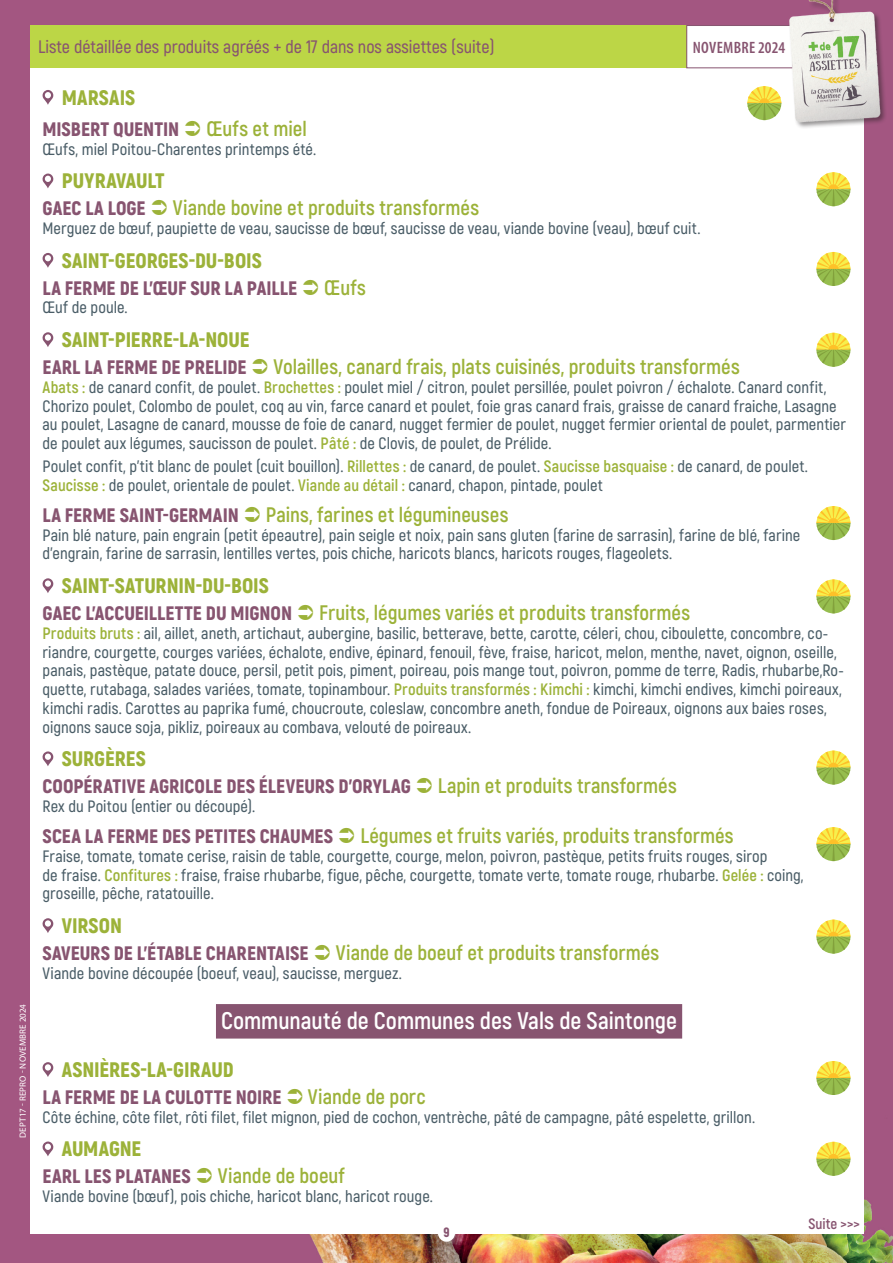
<style>
.page{position:relative;width:893px;height:1263px;background:#fff}
.page>*{position:absolute;margin:0;border:0;box-sizing:border-box;transform-origin:0 0}
.EPCI{font:700 24px "Akrobat";letter-spacing:-.005em;color:#fff}
.Societe{font:700 21px "Akrobat";color:#9cb239}
.communes{font:900 21px "Akrobat";color:#9cb239}
.description{font:900 21px "Akrobat";letter-spacing:.01em;color:#9cb239}
.Societe-2{font:900 19.5px "Akrobat";color:#875470}
.t1{font:600 18px "Akrobat";color:#875470}
.description-2{font:600 16.5px/18.8px "Akrobat";letter-spacing:.005em;color:#4a5d67}
.t2{font:600 condensed 16.5px "Myriad Pro";letter-spacing:.02em;color:#875470}
.t3{font:700 15px "Akrobat";color:#875470}
.Societe-3{font:900 13.5px "Akrobat";color:#875470}
.t4{font:9px "Myriad Pro";letter-spacing:.02em;color:#fff}
.s1{font-weight:700;color:#9cb239}
</style>
<div class="page">
<img style="left:0;top:0;width:893px;height:1263px">
<div style="left:30px;top:68px;width:833px;height:1165px;background:#fff"></div>
<div style="left:30px;top:26px;width:657px;height:42px;background:#bcd646"></div>
<div style="left:687px;top:26px;width:106px;height:42px;background:#fff"></div>
<div style="left:687px;top:25px;width:106px;height:43px;border:1px solid #875470"></div>
<img style="left:779px;top:0;width:111px;height:127px">
<div style="left:216px;top:1004px;width:466px;height:34px;background:#875470"></div>
<svg style="left:42px;top:90px;width:11px;height:15px"></svg>
<svg style="left:42px;top:174px;width:11px;height:14px"></svg>
<svg style="left:42px;top:253px;width:11px;height:15px"></svg>
<svg style="left:42px;top:332px;width:11px;height:15px"></svg>
<svg style="left:42px;top:578px;width:11px;height:15px"></svg>
<svg style="left:42px;top:751px;width:11px;height:15px"></svg>
<svg style="left:42px;top:918px;width:11px;height:15px"></svg>
<svg style="left:42px;top:1062px;width:11px;height:15px"></svg>
<svg style="left:42px;top:1141px;width:11px;height:15px"></svg>
<svg style="left:747px;top:86px;width:34px;height:34px"></svg>
<div style="left:438px;top:1225px;width:17px;height:17px;background:#fff;border-radius:50%"></div>
<svg style="left:816px;top:252px;width:34px;height:34px"></svg>
<svg style="left:816px;top:172px;width:34px;height:34px"></svg>
<svg style="left:816px;top:750px;width:34px;height:34px"></svg>
<svg style="left:816px;top:579px;width:34px;height:34px"></svg>
<svg style="left:816px;top:506px;width:34px;height:34px"></svg>
<svg style="left:816px;top:827px;width:34px;height:34px"></svg>
<svg style="left:816px;top:333px;width:34px;height:34px"></svg>
<svg style="left:816px;top:919px;width:34px;height:34px"></svg>
<svg style="left:816px;top:1061px;width:34px;height:34px"></svg>
<svg style="left:816px;top:1142px;width:34px;height:34px"></svg>
<p class="t4" style="left:18px;top:1138px;width:135px;rotate:-90deg">DEPT17 - REPRO - NOVEMBRE 2024</p>
<p class="t1" style="left:38px;top:36px;width:458px">Liste détaillée des produits agréés + de 17 dans nos assiettes (suite)</p>
<p class="t2" style="left:693px;top:37px;width:94px">NOVEMBRE 2024</p>
<p class="description" style="left:62px;top:84px;width:75px">MARSAIS</p>
<p class="Societe-2" style="left:43px;top:116px;width:138px">MISBERT QUENTIN</p>
<p class="Societe" style="left:206px;top:116px;width:102px">Œufs et miel</p>
<p class="description-2" style="left:43px;top:140px;width:275px">Œufs, miel Poitou-Charentes printemps été.</p>
<p class="communes" style="left:62px;top:167px;width:105px">PUYRAVAULT</p>
<p class="Societe-2" style="left:43px;top:196px;width:105px">GAEC LA LOGE</p>
<p class="Societe" style="left:173px;top:195px;width:308px">Viande bovine et produits transformés</p>
<p class="description-2" style="left:43px;top:219px;width:659px">Merguez de bœuf, paupiette de veau, saucisse de bœuf, saucisse de veau, viande bovine (veau), bœuf cuit.</p>
<p class="communes" style="left:62px;top:247px;width:202px">SAINT-GEORGES-DU-BOIS</p>
<p class="Societe-2" style="left:43px;top:275px;width:256px">LA FERME DE L’ŒUF SUR LA PAILLE</p>
<p class="Societe" style="left:324px;top:274px;width:43px">Œufs</p>
<p class="description-2" style="left:43px;top:298px;width:87px">Œuf de poule.</p>
<p class="communes" style="left:62px;top:326px;width:189px">SAINT-PIERRE-LA-NOUE</p>
<p class="Societe-2" style="left:43px;top:355px;width:205px">EARL LA FERME DE PRELIDE</p>
<p class="Societe" style="left:274px;top:354px;width:468px">Volailles, canard frais, plats cuisinés, produits transformés</p>
<p class="description-2" style="left:43px;top:378px;width:805px"><span class="s1">Abats :</span> de canard confit, de poulet. <span class="s1">Brochettes :</span> poulet miel / citron, poulet persillée, poulet poivron / échalote. Canard confit, Chorizo poulet, Colombo de poulet, coq au vin, farce canard et poulet, foie gras canard frais, graisse de canard fraiche, Lasagne au poulet, Lasagne de canard, mousse de foie de canard, nugget fermier de poulet, nugget fermier oriental de poulet, parmentier de poulet aux légumes, saucisson de poulet. <span class="s1">Pâté :</span> de Clovis, de poulet, de Prélide.</p>
<p class="description-2" style="left:43px;top:457px;width:767px">Poulet confit, p’tit blanc de poulet (cuit bouillon). <span class="s1">Rillettes :</span> de canard, de poulet. <span class="s1">Saucisse basquaise :</span> de canard, de poulet.<br><span class="s1">Saucisse :</span> de poulet, orientale de poulet. <span class="s1">Viande au détail :</span> canard, chapon, pintade, poulet</p>
<p class="Societe-2" style="left:43px;top:502px;width:198px">LA FERME SAINT-GERMAIN</p>
<p class="Societe" style="left:266px;top:502px;width:244px">Pains, farines et légumineuses</p>
<p class="description-2" style="left:43px;top:526px;width:759px">Pain blé nature, pain engrain (petit épeautre), pain seigle et noix, pain sans gluten (farine de sarrasin), farine de blé, farine d’engrain, farine de sarrasin, lentilles vertes, pois chiche, haricots blancs, haricots rouges, flageolets.</p>
<p class="communes" style="left:62px;top:572px;width:209px">SAINT-SATURNIN-DU-BOIS</p>
<p class="Societe-2" style="left:43px;top:601px;width:251px">GAEC L’ACCUEILLETTE DU MIGNON</p>
<p class="Societe" style="left:319px;top:600px;width:372px">Fruits, légumes variés et produits transformés</p>
<p class="description-2" style="left:43px;top:624px;width:803px"><span class="s1">Produits bruts :</span> ail, aillet, aneth, artichaut, aubergine, basilic, betterave, bette, carotte, céleri, chou, ciboulette, concombre, co&shy;riandre, courgette, courges variées, échalote, endive, épinard, fenouil, fève, fraise, haricot, melon, menthe, navet, oignon, oseille, panais, pastèque, patate douce, persil, petit pois, piment, poireau, pois mange tout, poivron, pomme de terre, Radis, rhubarbe,Ro&shy;quette, rutabaga, salades variées, tomate, topinambour. <span class="s1">Produits transformés : Kimchi :</span> kimchi, kimchi endives, kimchi poireaux, kimchi radis. Carottes au paprika fumé, choucroute, coleslaw, concombre aneth, fondue de Poireaux, oignons aux baies roses, oignons sauce soja, pikliz, poireaux au combava, velouté de poireaux.</p>
<p class="communes" style="left:62px;top:745px;width:86px">SURGÈRES</p>
<p class="Societe-2" style="left:43px;top:774px;width:370px">COOPÉRATIVE AGRICOLE DES ÉLEVEURS D’ORYLAG</p>
<p class="Societe" style="left:438px;top:773px;width:240px">Lapin et produits transformés</p>
<p class="description-2" style="left:43px;top:797px;width:214px">Rex du Poitou (entier ou découpé).</p>
<p class="Societe-2" style="left:43px;top:824px;width:292px">SCEA LA FERME DES PETITES CHAUMES</p>
<p class="Societe" style="left:360px;top:823px;width:375px">Légumes et fruits variés, produits transformés</p>
<p class="description-2" style="left:43px;top:847px;width:763px">Fraise, tomate, tomate cerise, raisin de table, courgette, courge, melon, poivron, pastèque, petits fruits rouges, sirop<br>de fraise. <span class="s1">Confitures :</span> fraise, fraise rhubarbe, figue, pêche, courgette, tomate verte, tomate rouge, rhubarbe. <span class="s1">Gelée :</span> coing, groseille, pêche, ratatouille.</p>
<p class="communes" style="left:62px;top:912px;width:62px">VIRSON</p>
<p class="Societe-2" style="left:43px;top:940px;width:268px">SAVEURS DE L’ÉTABLE CHARENTAISE</p>
<p class="Societe" style="left:336px;top:939px;width:325px">Viande de boeuf et produits transformés</p>
<p class="description-2" style="left:43px;top:963px;width:361px">Viande bovine découpée (boeuf, veau), saucisse, merguez.</p>
<p class="EPCI" style="left:221px;top:1005px;width:457px">Communauté de Communes des Vals de Saintonge</p>
<p class="communes" style="left:62px;top:1056px;width:173px">ASNIÈRES-LA-GIRAUD</p>
<p class="Societe-2" style="left:43px;top:1084px;width:241px">LA FERME DE LA CULOTTE NOIRE</p>
<p class="Societe" style="left:308px;top:1083px;width:119px">Viande de porc</p>
<p class="description-2" style="left:43px;top:1107px;width:714px">Côte échine, côte filet, rôti filet, filet mignon, pied de cochon, ventrèche, pâté de campagne, pâté espelette, grillon.</p>
<p class="communes" style="left:62px;top:1135px;width:81px">AUMAGNE</p>
<p class="Societe-2" style="left:43px;top:1164px;width:150px">EARL LES PLATANES</p>
<p class="Societe" style="left:218px;top:1163px;width:129px">Viande de boeuf</p>
<p class="description-2" style="left:43px;top:1187px;width:392px">Viande bovine (bœuf), pois chiche, haricot blanc, haricot rouge.</p>
<p class="Societe-3" style="left:443px;top:1224px;width:8px">9</p>
<p class="t3" style="left:809px;top:1214px;width:53px">Suite &gt;&gt;&gt;</p>
</div>
